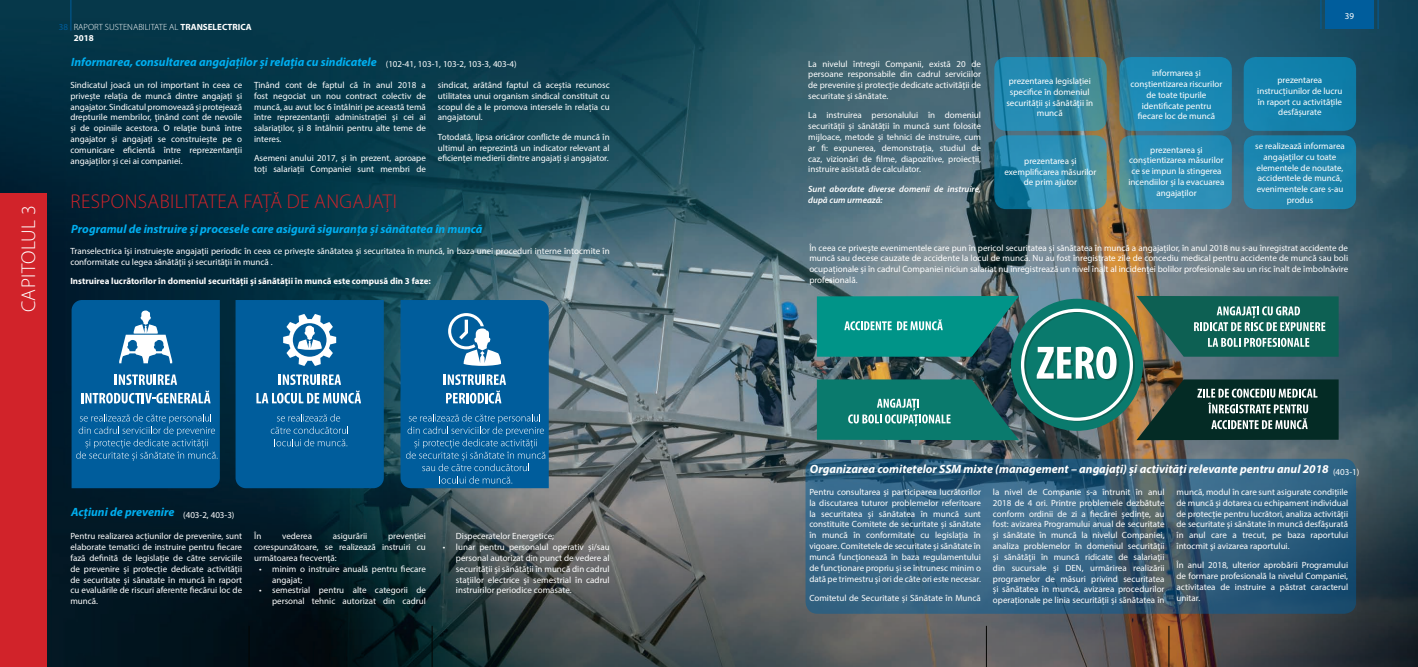
<style>
.page{position:relative;width:1418px;height:667px;background:#fff}
.page>*{position:absolute;margin:0;border:0;box-sizing:border-box;transform-origin:0 0}
.t1{font:700 condensed 47px "Myriad Pro";color:#0d6053}
.t2{font:300 20px "Myriad Pro";letter-spacing:.02em;color:#d1232a}
.t3{font:300 20px "Myriad Pro";color:#fff}
.t4{font:italic 700 12px "Myriad Pro";color:#00aeef}
.t5{font:italic 700 12px "Myriad Pro";color:#fff}
.t6{font:9px/10.8px "Myriad Pro";color:#fff;text-align:justify}
.t7{font:700 9px "Myriad Pro";color:#fff}
.t8{font:italic 600 9px/10.8px "Myriad Pro";color:#fff}
.t9{font:300 9px/10.8px "Myriad Pro";color:#fff}
.s1{font-weight:400;color:#005d9c}
.s2{font-weight:700}
</style>
<div class="page">
<img style="left:0;top:0;width:1417px;height:666px">
<hr style="left:70px;top:0;width:1px;height:31px;background:#005d9c">
<hr style="left:985px;top:625px;width:1px;height:41px;background:#040503">
<hr style="left:1168px;top:625px;width:1px;height:41px;background:#040503">
<svg style="left:1320px;top:0;width:1px;height:29px"></svg>
<svg style="left:1377px;top:0;width:1px;height:29px"></svg>
<hr style="left:248px;top:625px;width:1px;height:41px;background:#040503">
<hr style="left:431px;top:625px;width:1px;height:41px;background:#040503">
<div style="left:1325px;top:0;width:48px;height:28px;background:#005d9c"></div>
<svg style="left:994px;top:57px;width:112px;height:74px;background:#2c88a6"></svg>
<svg style="left:994px;top:135px;width:112px;height:74px;background:#2f89a7"></svg>
<svg style="left:805px;top:458px;width:550px;height:155px;background:#35617f"></svg>
<svg style="left:1119px;top:57px;width:112px;height:74px;background:#1d88b1"></svg>
<svg style="left:1119px;top:135px;width:112px;height:74px;background:#308eb1"></svg>
<div style="left:1243px;top:57px;width:112px;height:74px;background:#1281ac;border-radius:12px"></div>
<div style="left:1243px;top:135px;width:112px;height:74px;background:#1d85ae;border-radius:12px"></div>
<svg style="left:72px;top:300px;width:148px;height:188px;background:#1a6da6"></svg>
<svg style="left:400px;top:300px;width:149px;height:188px;background:#186ca4"></svg>
<svg style="left:235px;top:300px;width:149px;height:188px;background:#156aa3"></svg>
<svg style="left:816px;top:296px;width:203px;height:60px;background:#109087"></svg>
<svg style="left:1136px;top:296px;width:202px;height:60px;background:#397567"></svg>
<svg style="left:1136px;top:379px;width:202px;height:61px;background:#314b43"></svg>
<svg style="left:816px;top:379px;width:203px;height:61px;background:#1c7a70"></svg>
<div style="left:1011px;top:298px;width:131px;height:132px;background:#0a7a6d;border-radius:50%"></div>
<svg style="left:1036px;top:346px;width:80px;height:33px"></svg>
<div style="left:1020px;top:308px;width:112px;height:112px;border:3px solid #fff;border-radius:50%"></div>
<div style="left:0;top:193px;width:46px;height:473px;background:#d1232a"></div>
<h2 class="t3" style="left:18px;top:312px;width:108px;rotate:-90deg">CAPITOLU L 3</h2>
<p class="t9" style="left:74px;top:22px;width:179px;text-indent:-15px"><span class="s1">38</span> RAPORT SUSTENABILITATE AL <span class="s2">TRANSELECTRICA<br>2018</span></p>
<h3 class="t4" style="left:71px;top:54px;width:307px">Informarea, consultarea angajaților și relația cu sindicatele</h3>
<p class="t6" style="left:70px;top:79px;width:173px">Sindicatul joacă un rol important în ceea ce privește relația de muncă dintre angajați și angajator. Sindicatul promovează și protejează drepturile membrilor, ținând cont de nevoile și de opiniile acestora. O relație bună între angajator și angajați se construiește pe o comunicare eficientă între reprezentanții angajaților și cei ai companiei.</p>
<p class="t6" style="left:254px;top:79px;width:173px">Ținând cont de faptul că în anul 2018 a fost negociat un nou contract colectiv de muncă, au avut loc 6 întâlniri pe această temă între reprezentanții administrației și cei ai salariaților, și 8 întâlniri pentru alte teme de interes.</p>
<p class="t6" style="left:386px;top:58px;width:132px">(102-41, 103-1, 103-2, 103-3, 403-4)</p>
<p class="t6" style="left:438px;top:79px;width:173px">sindicat, arătând faptul că aceștia recunosc utilitatea unui organism sindical constituit cu scopul de a le promova intersele în relația cu angajatorul.</p>
<p class="t6" style="left:438px;top:131px;width:173px">Totodată, lipsa oricăror conflicte de muncă în ultimul an reprezintă un indicator relevant al eficienței medierii dintre angajați și angajator.</p>
<p class="t6" style="left:254px;top:153px;width:173px">Asemeni anului 2017, și în prezent, aproape toți salariații Companiei sunt membri de</p>
<h2 class="t2" style="left:71px;top:190px;width:22px">RESPO</h2>
<h2 class="t2" style="left:125px;top:190px;width:270px">NSABI LITATEA FAŢĂ DE ANGAJAŢI</h2>
<h3 class="t4" style="left:71px;top:221px;width:413px">Programul de instruire și procesele care asigură siguranța și sănătatea în muncă</h3>
<p class="t6" style="left:70px;top:245px;width:541px">Transelectrica îşi instruieşte angajaţii periodic în ceea ce priveşte sănătatea şi securitatea în muncă, în baza unei proceduri interne întocmite în conformitate cu legea sănătăţii şi securităţii în muncă .</p>
<p class="t7" style="left:70px;top:275px;width:362px">Instruirea lucrătorilor în domeniul securității și sănătății în muncă este compusă din 3 faze:</p>
<h3 class="t4" style="left:71px;top:503px;width:105px">Acțiuni de prevenire</h3>
<p class="t6" style="left:70px;top:530px;width:173px">Pentru realizarea acțiunilor de prevenire, sunt elaborate tematici de instruire pentru fiecare fază definită de legislație de către serviciile de prevenire și protecție dedicate activității de securitate și sănatate în muncă în raport cu evaluările de riscuri aferente fiecărui loc de muncă.</p>
<p class="t6" style="left:254px;top:530px;width:9px">În</p>
<p class="t6" style="left:282px;top:530px;width:32px">vederea</p>
<p class="t6" style="left:333px;top:530px;width:36px">asigurării</p>
<p class="t6" style="left:183px;top:509px;width:53px">(403-2, 403-3)</p>
<p class="t6" style="left:254px;top:530px;width:173px;text-indent:134px">prevenției corespunzătoare, se realizează instruiri cu următoarea frecvență:</p>
<p class="t6" style="left:272px;top:563px;width:155px;text-indent:-13px">• minim o instruire anuală pentru fiecare angajat;</p>
<p class="t6" style="left:259px;top:584px;width:168px;text-align:right">• semestrial pentru alte categorii de personal tehnic autorizat din cadrul</p>
<p class="t6" style="left:456px;top:530px;width:100px">Dispeceratelor Energetice;</p>
<p class="t6" style="left:456px;top:541px;width:155px;text-indent:-13px">• lunar pentru personalul operativ și/sau personal autorizat din punct de vedere al securității și sănătății în muncă din cadrul stațiilor electrice și semestrial în cadrul instruirilor periodice comasate.</p>
<p class="t6" style="left:808px;top:58px;width:174px">La nivelul întregii Companii, există 20 de persoane responsabile din cadrul serviciilor de prevenire și protecție dedicate activității de securitate și sănătate.</p>
<p class="t6" style="left:808px;top:110px;width:174px">La instruirea personalului în domeniul securității și sănătății în muncă sunt folosite mijloace, metode și tehnici de instruire, cum ar fi: expunerea, demonstrația, studiul de caz, vizionări de filme, diapozitive, proiecții, instruire asistată de calculator.</p>
<p class="t8" style="left:808px;top:183px;width:174px">Sunt abordate diverse domenii de instruire, după cum urmează:</p>
<p class="t6" style="left:1006px;top:75px;width:88px;text-align:center">prezentarea legislației specifice în domeniul securității și sănătății în muncă</p>
<p class="t6" style="left:1004px;top:155px;width:94px;text-align:center">prezentarea și exemplificarea măsurilor de prim ajutor</p>
<p class="t6" style="left:1130px;top:68px;width:93px;text-align:center">informarea și conștientizarea riscurilor de toate tipurile identificate pentru fiecare loc de muncă</p>
<p class="t6" style="left:1128px;top:144px;width:97px;text-align:center">prezentarea și conștientizarea măsurilor ce se impun la stingerea incendiilor și la evacuarea angajaților</p>
<p class="t6" style="left:1344px;top:11px;width:11px">39</p>
<p class="t6" style="left:1257px;top:74px;width:87px;text-align:center">prezentarea instrucțiunilor de lucru în raport cu activitățile desfășurate</p>
<p class="t6" style="left:1255px;top:140px;width:91px;text-align:center">se realizează informarea angajaților cu toate elementele de noutate, accidentele de muncă, evenimentele care s-au produs</p>
<p class="t6" style="left:809px;top:242px;width:540px">În ceea ce privește evenimentele care pun în pericol securitatea și sănătatea în muncă a angajaților, în anul 2018 nu s-au înregistrat accidente de muncă sau decese cauzate de accidente la locul de muncă. Nu au fost înregistrate zile de concediu medical pentru accidente de muncă sau boli ocupaționale și în cadrul Companiei niciun salariat nu înregistrează un nivel înalt al incidenței bolilor profesionale sau un risc înalt de îmbolnăvire profesională.</p>
<h1 class="t1" style="left:1038px;top:335px;width:83px">ZERO</h1>
<h3 class="t5" style="left:809px;top:460px;width:520px">Organizarea comitetelor SSM mixte (management – angajați) și activităţi relevante pentru anul 2018</h3>
<p class="t6" style="left:809px;top:486px;width:173px">Pentru consultarea și participarea lucrătorilor la discutarea tuturor problemelor referitoare la securitatea și sănătatea în muncă sunt constituite Comitete de securitate și sănătate în muncă în conformitate cu legislația în vigoare. Comitetele de securitate și sănătate în muncă funcționează în baza regulamentului de funcționare propriu și se întrunesc minim o dată pe trimestru și ori de câte ori este necesar.</p>
<p class="t6" style="left:809px;top:592px;width:173px">Comitetul de Securitate și Sănătate în Muncă</p>
<p class="t6" style="left:1332px;top:466px;width:28px">(403-1)</p>
<p class="t6" style="left:992px;top:486px;width:173px">la nivel de Companie s-a întrunit în anul 2018 de 4 ori. Printre problemele dezbătute conform ordinii de zi a fiecărei ședințe, au fost: avizarea Programului anual de securitate şi sănătate în muncă la nivelul Companiei, analiza problemelor în domeniul securităţii şi sănătăţii în muncă ridicate de salariaţii din sucursale și DEN, urmărirea realizării programelor de măsuri privind securitatea și sănătatea în muncă, avizarea procedurilor operaționale pe linia securității și sănătatea în</p>
<p class="t6" style="left:1176px;top:486px;width:173px">muncă, modul în care sunt asigurate condițiile de muncă și dotarea cu echipament individual de protecție pentru lucrători, analiza activităţii de securitate şi sănătate în muncă desfăşurată în anul care a trecut, pe baza raportului întocmit şi avizarea raportului.</p>
<p class="t6" style="left:1176px;top:559px;width:173px">În anul 2018, ulterior aprobării Programului de formare profesională la nivelul Companiei, activitatea de instruire a păstrat caracterul unitar.</p>
</div>
